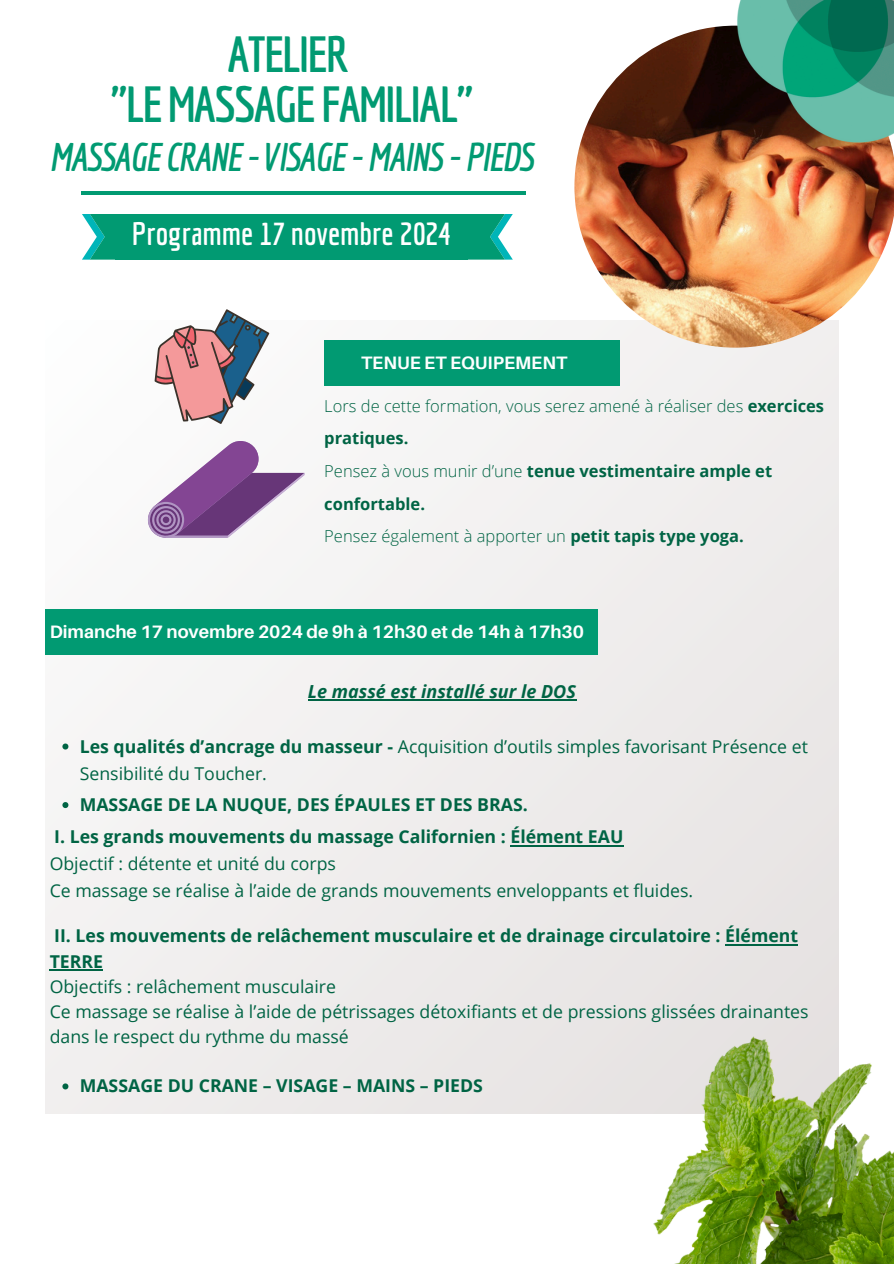
<style>
.page{position:relative;width:894px;height:1264px;background:#fff}
.page>*{position:absolute;margin:0;border:0;box-sizing:border-box;transform-origin:0 0}
.t1{font:700 49.5px/50.7px "Economica";letter-spacing:-.035em;color:#019a72;text-align:center}
.t2{font:italic 700 39px "Economica";letter-spacing:-.035em;color:#019a72}
.t3{font:700 31.5px "Economica";color:#fff}
.t4{font:700 18px "Aileron";color:#fff}
.t5{font:italic 700 18px "Open Sans";color:#006444}
.t6{font:700 18px "Aileron";color:#feffff}
.t7{font:17.7px/27px "Open Sans";color:#006444}
.t8{font:700 17.7px/25.5px "Open Sans";color:#006444}
.t9{font:300 16.5px/32.7px "Open Sans";color:#006444}
.t10{font:700 16.5px/32.7px "Open Sans";color:#006444}
.s1{font-weight:700}
.s2{font-weight:300}
</style>
<div class="page">
<div style="left:45px;top:320px;width:793px;height:793px;background:#f1eeee"></div>
<img style="left:620px;top:977px;width:273px;height:286px">
<div style="left:45px;top:609px;width:553px;height:45px;background:#019a72"></div>
<img style="left:574px;top:26px;width:319px;height:321px">
<img style="left:720px;top:0;width:173px;height:153px">
<svg style="left:82px;top:214px;width:33px;height:45px"></svg>
<svg style="left:468px;top:214px;width:44px;height:46px;background:#2aaf94"></svg>
<div style="left:115px;top:214px;width:353px;height:46px;background:#019a72"></div>
<hr style="left:81px;top:191px;width:445px;height:4px;background:#019a72">
<svg style="left:154px;top:309px;width:115px;height:115px"></svg>
<svg style="left:148px;top:441px;width:156px;height:97px"></svg>
<div style="left:324px;top:340px;width:296px;height:45px;background:#019a72"></div>
<hr style="left:308px;top:699px;width:268px;height:1px;background:#006444">
<svg style="left:62px;top:743px;width:6px;height:6px"></svg>
<svg style="left:62px;top:802px;width:6px;height:6px"></svg>
<hr style="left:510px;top:844px;width:113px;height:2px;background:#006444">
<hr style="left:725px;top:943px;width:73px;height:2px;background:#006444">
<hr style="left:50px;top:969px;width:53px;height:1px;background:#006444">
<svg style="left:62px;top:1083px;width:6px;height:6px"></svg>
<p class="t1" style="left:110px;top:28px;width:364px">ATELIER<br>"LEMASSAGE FAMILIAL"</p>
<p class="t2" style="left:49px;top:134px;width:486px">MASSAGECRANE- VISAGE-MAINS- PIEDS</p>
<p class="t3" style="left:132px;top:215px;width:321px">Programme 17 novembre 2024</p>
<h2 class="t6" style="left:361px;top:351px;width:207px">TENUE ET EQUIPEMENT</h2>
<h3 class="t9" style="left:324px;top:389px;width:501px">Lors de cette formation, vous serez amené à réaliser des <span class="s1">exercices pratiques.</span></h3>
<p class="t10" style="left:324px;top:454px;width:449px"><span class="s2">Pensez à vous munir d’une</span> tenue vestimentaire ample et confortable.</p>
<p class="t9" style="left:324px;top:519px;width:421px">Pensez également à apporter un <span class="s1">petit tapis type yoga.</span></p>
<p class="t4" style="left:50px;top:620px;width:535px">Dimanche 17 novembre 2024 de 9h à 12h30 et de 14h à 17h30</p>
<p class="t5" style="left:308px;top:678px;width:269px">Le massé est installé sur le DOS</p>
<h4 class="t7" style="left:80px;top:732px;width:729px"><span class="s1">Les qualités d’ancrage du masseur -</span> Acquisition d’outils simples favorisant Présence et<br>Sensibilité du Toucher.</h4>
<p class="t8" style="left:80px;top:791px;width:449px">MASSAGE DE LA NUQUE, DES ÉPAULES ET DES BRAS.</p>
<p class="t8" style="left:54px;top:823px;width:570px">I. Les grands mouvements du massage Californien : Élément EAU</p>
<p class="t7" style="left:50px;top:850px;width:288px">Objectif : détente et unité du corps</p>
<h5 class="t7" style="left:50px;top:877px;width:645px">Ce massage se réalise à l’aide de grands mouvements enveloppants et fluides.</h5>
<p class="t8" style="left:50px;top:922px;width:749px">II. Les mouvements de relâchement musculaire et de drainage circulatoire : Élément<br>TERRE</p>
<p class="t7" style="left:50px;top:973px;width:288px">Objectifs : relâchement musculaire</p>
<p class="t7" style="left:50px;top:998px;width:760px;line-height:24.8px">Ce massage se réalise à l’aide de pétrissages détoxifiants et de pressions glissées drainantes dans le respect du rythme du massé</p>
<p class="t8" style="left:80px;top:1072px;width:404px">MASSAGE DU CRANE – VISAGE – MAINS – PIEDS</p>
</div>
